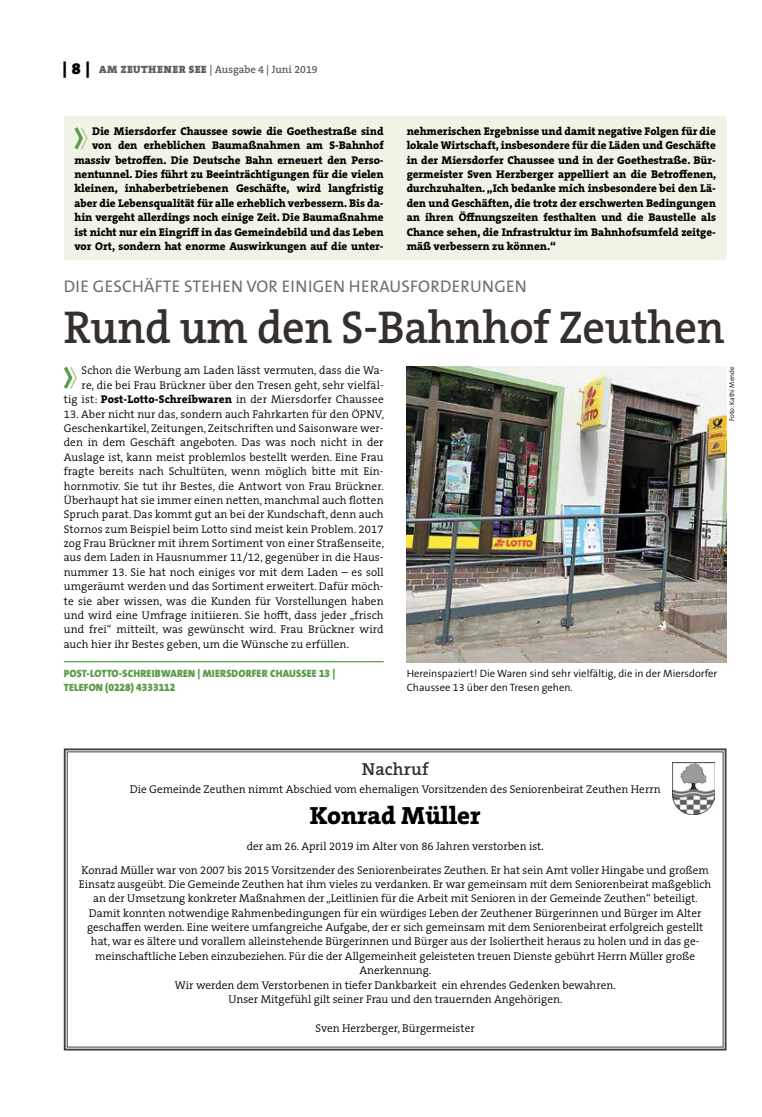
<style>
.page{position:relative;width:762px;height:1117px;background:#fff}
.page>*{position:absolute;margin:0;border:0;box-sizing:border-box;transform-origin:0 0}
.t1{font:600 46.25px "The Serif B W6";letter-spacing:-.01em;color:#36302d;scale:.96 1}
.t2{font:800 25px "The Serif B W8";color:#000}
.t3{font:600 17.5px "The Serif B W6";letter-spacing:.01em;color:#36302d}
.t4{font:16.88px "The Sans B W5 Plain";letter-spacing:.015em;color:#716c69}
.t5{font:300 11.25px/14.4px "The Serif B W4";color:#000;text-align:center}
.t6{font:800 11.25px/14.4px "The Serif B W8";color:#000;text-align:right}
.t7{font:300 10.62px/14.4px "The Sans B W4";color:#000}
.t8{font:900 10.62px/14.4px "The Sans B W9";letter-spacing:.015em;color:#5e9d49;scale:.96 1}
.t9{font:600 10.62px "The Serif B W6";color:#615c58}
.t10{font:300 6.88px "The Sans B W4";color:#000}
.s1{font-family:"The Serif B W9";font-weight:900;font-size:16.25px;color:#000}
.s2{font-family:"The Serif B W9";font-weight:900}
.s3{font-family:"The Serif B W8";font-weight:800}
</style>
<div class="page">
<hr style="left:64px;top:661px;width:320px;height:1px;background:#5e9d49">
<div style="left:64px;top:116px;width:662px;height:143px;background:#f0f4e7"></div>
<svg style="left:74px;top:127px;width:14px;height:23px"></svg>
<svg style="left:64px;top:366px;width:13px;height:23px"></svg>
<img style="left:407px;top:366px;width:319px;height:296px">
<svg style="left:63px;top:748px;width:664px;height:303px"></svg>
<img style="left:672px;top:761px;width:42px;height:53px">
<p class="t9" style="left:63px;top:63px;width:257px"><span class="s1">| 8 |</span> <span class="s2">AM ZEUTHENER SEE</span> | Ausgabe 4 | Juni 2019</p>
<p class="t6" style="left:74px;top:124px;width:311px">Die Miersdorfer Chaussee sowie die Goethestraße sind von den erheblichen Baumaßnahmen am S-Bahnhof massiv betroffen. Die Deutsche Bahn erneuert den Perso&shy;nentunnel. Dies führt zu Beeinträchtigungen für die vielen kleinen, inhaberbetriebenen Geschäfte, wird langfristig aber die Lebensqualität für alle erheblich verbessern. Bis da&shy;hin vergeht allerdings noch einige Zeit. Die Baumaßnahme ist nicht nur ein Eingriff in das Gemeindebild und das Leben vor Ort, sondern hat enorme Auswirkungen auf die unter-</p>
<p class="t6" style="left:407px;top:124px;width:311px;text-align:justify">nehmerischen Ergebnisse und damit negative Folgen für die lokale Wirtschaft, insbesondere für die Läden und Geschäfte in der Miersdorfer Chaussee und in der Goethestraße. Bür&shy;germeister Sven Herzberger appelliert an die Betroffenen, durchzuhalten. „Ich bedanke mich insbesondere bei den Lä&shy;den und Geschäften, die trotz der erschwerten Bedingungen an ihren Öffnungszeiten festhalten und die Baustelle als Chance sehen, die Infrastruktur im Bahnhofsumfeld zeitge&shy;mäß verbessern zu können.“</p>
<h3 class="t4" style="left:64px;top:275px;width:464px">DIE GESCHÄFTE STEHEN VOR EINIGEN H ERAUSFORDERUNGEN</h3>
<h1 class="t1" style="left:64px;top:296px;width:690px">Rund um den S-Bahnhof Zeuthen</h1>
<p class="t5" style="left:64px;top:363px;width:321px;text-align:right">Schon die Werbung am Laden lässt vermuten, dass die Wa-<br>re, die bei Frau Brückner über den Tresen geht, sehr vielfäl-<br>tig ist: <span class="s3">Post-Lotto-Schreibwaren</span> in der Miersdorfer Chaussee</p>
<p class="t5" style="left:64px;top:406px;width:322px;text-align:justify">13. Aber nicht nur das, sondern auch Fahrkarten für den ÖPNV, Geschenkartikel, Zeitungen, Zeitschriften und Saisonware wer&shy;den in dem Geschäft angeboten. Das was noch nicht in der Auslage ist, kann meist problemlos bestellt werden. Eine Frau fragte bereits nach Schultüten, wenn möglich bitte mit Ein&shy;hornmotiv. Sie tut ihr Bestes, die Antwort von Frau Brückner.<br>Überhaupt hat sie immer einen netten, manchmal auch flotten Spruch parat. Das kommt gut an bei der Kundschaft, denn auch Stornos zum Beispiel beim Lotto sind meist kein Problem. 2017 zog Frau Brückner mit ihrem Sortiment von einer Straßenseite, aus dem Laden in Hausnummer 11/12, gegenüber in die Haus&shy;nummer 13. Sie hat noch einiges vor mit dem Laden – es soll umgeräumt werden und das Sortiment erweitert. Dafür möch&shy;te sie aber wissen, was die Kunden für Vorstellungen haben und wird eine Umfrage initiieren. Sie hofft, dass jeder „frisch und frei“ mitteilt, was gewünscht wird. Frau Brückner wird auch hier ihr Bestes geben, um die Wünsche zu erfüllen.</p>
<p class="t8" style="left:64px;top:665px;width:284px">POST-LOTTO-SCHREIBWAREN | MIERSDORFER CHAUSSEE 13 |<br>TELEFON (0228) 4333112</p>
<p class="t10" style="left:727px;top:421px;width:56px;rotate:-90deg">Foto: Kathi Mende</p>
<p class="t7" style="left:407px;top:665px;width:312px">Hereinspaziert! Die Waren sind sehr vielfältig, die in der Miersdorfer<br>Chaussee 13 über den Tresen gehen.</p>
<h3 class="t3" style="left:362px;top:757px;width:68px">Nachruf</h3>
<p class="t5" style="left:130px;top:781px;width:532px">Die Gemeinde Zeuthen nimmt Abschied vom ehemaligen Vorsitzenden des Seniorenbeirat Zeuthen Herrn</p>
<h2 class="t2" style="left:310px;top:798px;width:172px">Konrad Müller</h2>
<p class="t5" style="left:81px;top:834px;width:629px;line-height:23.1px">der am 26. April 2019 im Alter von 86 Jahren verstorben ist.<br>Konrad Müller war von 2007 bis 2015 Vorsitzender des Seniorenbeirates Zeuthen. Er hat sein Amt voller Hingabe und großem</p>
<p class="t5" style="left:79px;top:876px;width:634px">Einsatz ausgeübt. Die Gemeinde Zeuthen hat ihm vieles zu verdanken. Er war gemeinsam mit dem Seniorenbeirat maßgeblich an der Umsetzung konkreter Maßnahmen der „Leitlinien für die Arbeit mit Senioren in der Gemeinde Zeuthen“ beteiligt.<br>Damit konnten notwendige Rahmenbedingungen für ein würdiges Leben der Zeuthener Bürgerinnen und Bürger im Alter geschaffen werden. Eine weitere umfangreiche Aufgabe, der er sich gemeinsam mit dem Seniorenbeirat erfolgreich gestellt hat, war es ältere und vorallem alleinstehende Bürgerinnen und Bürger aus der Isoliertheit heraus zu holen und in das ge&shy;meinschaftliche Leben einzubeziehen. Für die der Allgemeinheit geleisteten treuen Dienste gebührt Herrn Müller große Anerkennung.<br>Wir werden dem Verstorbenen in tiefer Dankbarkeit ein ehrendes Gedenken bewahren.<br>Unser Mitgefühl gilt seiner Frau und den trauernden Angehörigen.</p>
<p class="t5" style="left:316px;top:1020px;width:161px">Sven Herzberger, Bürgermeister</p>
</div>
